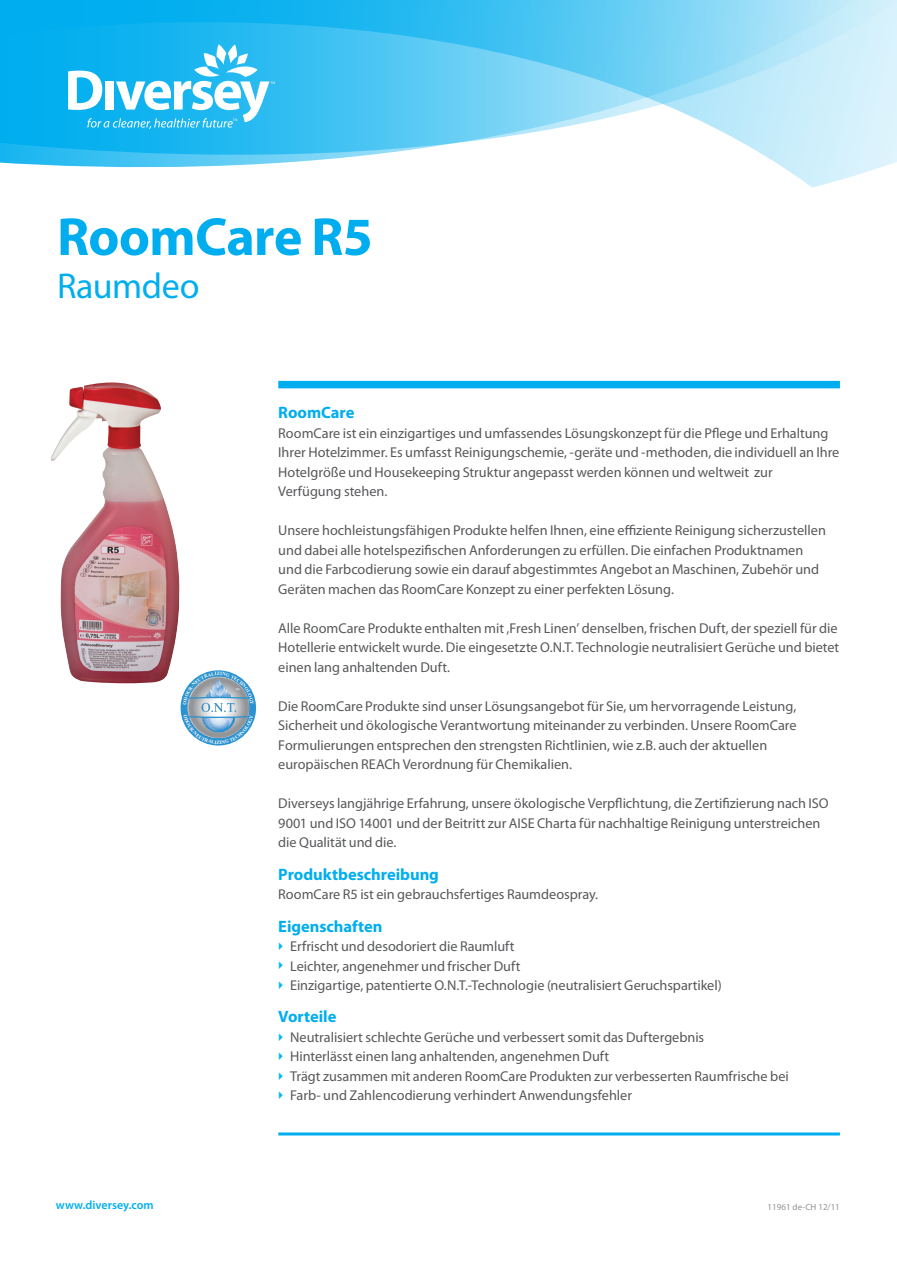
<style>
.page{position:relative;width:897px;height:1267px;background:#fff}
.page>*{position:absolute;margin:0;border:0;box-sizing:border-box;transform-origin:0 0}
.t1{font:700 54px "Myriad Pro";letter-spacing:-.015em;color:#00aeef}
.t2{font:36px "Myriad Pro";letter-spacing:-.01em;color:#00aeef}
.Heading_Blue{font:700 16.5px "Myriad Pro";letter-spacing:-.005em;color:#00aeef}
.Bullets{font:14.25px/19.5px "Myriad Pro";color:#57585a}
.t3{font:600 12px "Myriad Pro";color:#00aeef}
.t4{font:9px "Myriad Pro";color:#919295}
.t5{font:700 5.1px "Times New Roman";color:#fff}
.t6{font:700 4.95px "Times New Roman";color:#fff}
</style>
<div class="page">
<svg style="left:786px;top:156px;width:110px;height:31px"></svg>
<div style="left:870px;top:0;width:26px;height:156px;background:#d9f2fc"></div>
<svg style="left:0;top:0;width:870px;height:169px;background:#73d2f5"></svg>
<svg style="left:68px;top:44px;width:207px;height:85px"></svg>
<svg style="left:179px;top:668px;width:79px;height:79px"></svg>
<svg style="left:180px;top:670px;width:76px;height:75px"></svg>
<img style="left:51px;top:382px;width:129px;height:301px">
<div style="left:278px;top:381px;width:561px;height:7px;background:#00aeef"></div>
<hr style="left:278px;top:1132px;width:561px;height:3px;background:#00aeef">
<svg style="left:183px;top:672px;width:71px;height:71px"></svg>
<p class="t1" style="left:57px;top:201px;width:317px">RoomCare R5</p>
<p class="t2" style="left:57px;top:264px;width:144px">Raumdeo</p>
<p class="t6" style="left:217px;top:670px;width:5px">Z</p>
<p class="t5" style="left:216px;top:738px;width:5px">Z</p>
<p class="Heading_Blue" style="left:278px;top:402px;width:78px">RoomCare</p>
<p class="Bullets" style="left:278px;top:423px;width:562px">RoomCare ist ein einzigartiges und umfassendes Lösungskonzept für die Pflege und Erhaltung Ihrer Hotelzimmer. Es umfasst Reinigungschemie, -geräte und -methoden, die individuell an Ihre Hotelgröße und Housekeeping Struktur angepasst werden können und weltweit zur Verfügung stehen.</p>
<p class="Bullets" style="left:278px;top:520px;width:549px">Unsere hochleistungsfähigen Produkte helfen Ihnen, eine effiziente Reinigung sicherzustellen und dabei alle hotelspezifischen Anforderungen zu erfüllen. Die einfachen Produktnamen und die Farbcodierung sowie ein darauf abgestimmtes Angebot an Maschinen, Zubehör und Geräten machen das RoomCare Konzept zu einer perfekten Lösung.</p>
<p class="Bullets" style="left:278px;top:618px;width:562px">Alle RoomCare Produkte enthalten mit ‚Fresh Linen’ denselben, frischen Duft, der speziell für die<br>Hotellerie entwickelt wurde. Die eingesetzte O.N.T. Technologie neutralisiert Gerüche und bietet einen lang anhaltenden Duft.</p>
<p class="Bullets" style="left:278px;top:696px;width:519px">Die RoomCare Produkte sind unser Lösungsangebot für Sie, um hervorragende Leistung, Sicherheit und ökologische Verantwortung miteinander zu verbinden. Unsere RoomCare Formulierungen entsprechen den strengsten Richtlinien, wie z.B. auch der aktuellen europäischen REACh Verordnung für Chemikalien.</p>
<p class="Bullets" style="left:278px;top:793px;width:552px">Diverseys langjährige Erfahrung, unsere ökologische Verpflichtung, die Zertifizierung nach ISO<br>9001 und ISO 14001 und der Beitritt zur AISE Charta für nachhaltige Reinigung unterstreichen die Qualität und die.</p>
<p class="Heading_Blue" style="left:278px;top:863px;width:162px">Produktbeschreibung</p>
<p class="Bullets" style="left:278px;top:884px;width:321px">RoomCare R5 ist ein gebrauchsfertiges Raumdeospray.</p>
<p class="Heading_Blue" style="left:278px;top:915px;width:106px">Eigenschaften</p>
<p class="Bullets" style="left:290px;top:936px;width:226px">Erfrischt und desodoriert die Raumluft</p>
<p class="Bullets" style="left:290px;top:955px;width:232px">Leichter, angenehmer und frischer Duft</p>
<p class="Bullets" style="left:290px;top:975px;width:433px">Einzigartige, patentierte O.N.T.-Technologie (neutralisiert Geruchspartikel)</p>
<p class="Heading_Blue" style="left:278px;top:1005px;width:60px">Vorteile</p>
<p class="Bullets" style="left:290px;top:1027px;width:415px">Neutralisiert schlechte Gerüche und verbessert somit das Duftergebnis</p>
<p class="Bullets" style="left:290px;top:1046px;width:320px">Hinterlässt einen lang anhaltenden, angenehmen Duft</p>
<p class="Bullets" style="left:290px;top:1066px;width:500px">Trägt zusammen mit anderen RoomCare Produkten zur verbesserten Raumfrische bei</p>
<p class="Bullets" style="left:290px;top:1085px;width:343px">Farb- und Zahlencodierung verhindert Anwendungsfehler</p>
<p class="t3" style="left:56px;top:1197px;width:99px">www.diversey.com</p>
<p class="t4" style="left:767px;top:1201px;width:74px">11961 de-CH 12/11</p>
</div>
